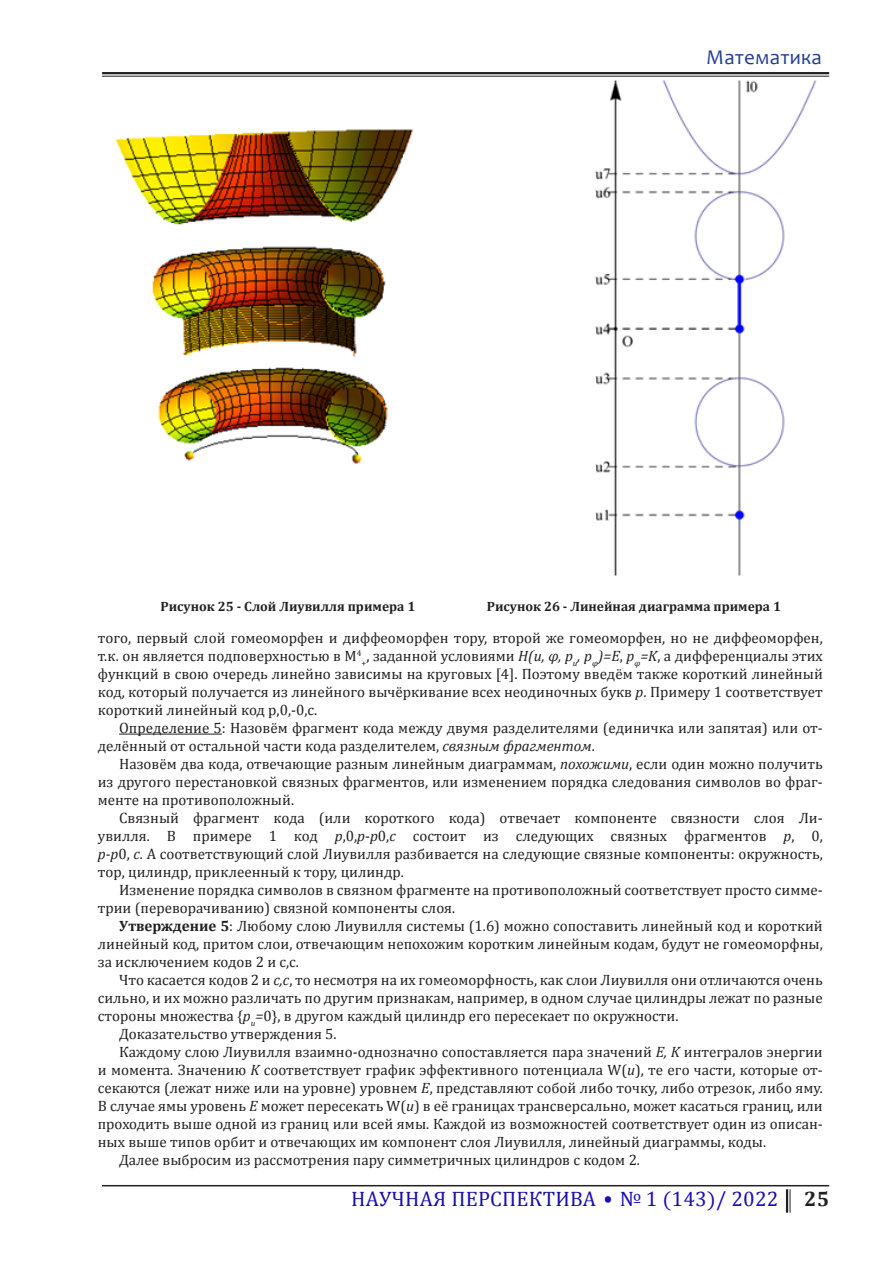
<style>
.page{position:relative;width:893px;height:1263px;background:#fff}
.page>*{position:absolute;margin:0;border:0;box-sizing:border-box;transform-origin:0 0}
.t1{font:21px "Cambria Math";letter-spacing:.01em;color:#1a0eaf}
.t2{font:21px "Candara";letter-spacing:.01em;color:#253f8e}
.t3{font:15px/18px "Cambria";color:#231f20;text-align:justify}
.Обычный_текст_статьи{font:700 13.5px "Cambria";color:#231f20}
.s1{font-style:italic}
.s2{font-weight:700}
.s3{font-family:"Candara";font-weight:700}
.s4{font-family:"Cambria";font-weight:700;color:#231f20}
</style>
<div class="page">
<hr style="left:102px;top:72px;width:727px;height:2px;background:#231f20">
<hr style="left:102px;top:76px;width:727px;height:1px;background:#231f20">
<hr style="left:102px;top:1185px;width:727px;height:1px;background:#231f20">
<svg style="left:790px;top:1189px;width:1px;height:24px"></svg>
<hr style="left:786px;top:1189px;width:2px;height:24px;background:#231f20">
<hr style="left:119px;top:734px;width:103px;height:1px;background:#231f20">
<img style="left:115px;top:80px;width:702px;height:496px">
<p class="t2" style="left:706px;top:45px;width:117px">Математика</p>
<p class="Обычный_текст_статьи" style="left:161px;top:597px;width:256px">Рисунок 25 - Слой Лиувилля примера 1</p>
<p class="Обычный_текст_статьи" style="left:487px;top:597px;width:296px">Рисунок 26 - Линейная диаграмма примера 1</p>
<p class="t3" style="left:98px;top:629px;width:726px">того, первый слой гомеоморфен и диффеоморфен тору, второй же гомеоморфен, но не диффеоморфен, т.к. он является подповерхностью в M<sup>4</sup><sub>+</sub>, заданной условиями <span class="s1">H(u, φ, p</span><sub>u</sub><span class="s1">, p</span><sub>φ</sub><span class="s1">)=E</span>, <span class="s1">p</span><sub>φ</sub><span class="s1">=K</span>, а дифференциалы этих функций в свою очередь линейно зависимы на круговых [4]. Поэтому введём также короткий линейный код, который получается из линейного вычёркивание всех неодиночных букв <span class="s1">p</span>. Примеру 1 соответствует короткий линейный код p,0,-0,c.</p>
<p class="t3" style="left:98px;top:719px;width:726px;text-indent:21px">Определение 5: Назовём фрагмент кода между двумя разделителями (единичка или запятая) или от&shy;делённый от остальной части кода разделителем, <span class="s1">связным фрагментом</span>.</p>
<p class="t3" style="left:98px;top:755px;width:726px;text-indent:21px">Назовём два кода, отвечающие разным линейным диаграммам, <span class="s1">похожими</span>, если один можно получить из другого перестановкой связных фрагментов, или изменением порядка следования символов во фраг&shy;менте на противоположный.</p>
<p class="t3" style="left:98px;top:809px;width:726px;text-indent:21px">Связный фрагмент кода (или короткого кода) отвечает компоненте связности слоя Ли&shy;увилля. В примере 1 код <span class="s1">p</span>,0,<span class="s1">p</span>-<span class="s1">p</span>0,<span class="s1">c</span> состоит из следующих связных фрагментов <span class="s1">p</span>, 0, <span class="s1">p-p</span>0, <span class="s1">c</span>. А соответствующий слой Лиувилля разбивается на следующие связные компоненты: окружность, тор, цилиндр, приклеенный к тору, цилиндр.</p>
<p class="t3" style="left:98px;top:881px;width:726px;text-indent:21px">Изменение порядка символов в связном фрагменте на противоположный соответствует просто симме&shy;трии (переворачиванию) связной компоненты слоя.</p>
<p class="t3" style="left:98px;top:917px;width:726px;text-indent:21px"><span class="s2">Утверждение 5</span>: Любому слою Лиувилля системы (1.6) можно сопоставить линейный код и короткий линейный код, притом слои, отвечающим непохожим коротким линейным кодам, будут не гомеоморфны, за исключением кодов 2 и c,c.</p>
<p class="t3" style="left:98px;top:971px;width:726px;text-indent:21px">Что касается кодов 2 и <span class="s1">c,c</span>, то несмотря на их гомеоморфность, как слои Лиувилля они отличаются очень сильно, и их можно различать по другим признакам, например, в одном случае цилиндры лежат по разные стороны множества {<span class="s1">p</span><sub>u</sub><span class="s1">=</span>0}, в другом каждый цилиндр его пересекает по окружности.</p>
<p class="t3" style="left:119px;top:1025px;width:219px">Доказательство утверждения 5.</p>
<p class="t3" style="left:98px;top:1043px;width:726px;text-indent:21px">Каждому слою Лиувилля взаимно-однозначно сопоставляется пара значений <span class="s1">E, K</span> интегралов энергии и момента. Значению <span class="s1">K</span> соответствует график эффективного потенциала W(<span class="s1">u</span>), те его части, которые от&shy;секаются (лежат ниже или на уровне) уровнем <span class="s1">E</span>, представляют собой либо точку, либо отрезок, либо яму.<br>В случае ямы уровень <span class="s1">E</span> может пересекать W(<span class="s1">u</span>) в её границах трансверсально, может касаться границ, или проходить выше одной из границ или всей ямы. Каждой из возможностей соответствует один из описан&shy;ных выше типов орбит и отвечающих им компонент слоя Лиувилля, линейный диаграммы, коды.</p>
<p class="t3" style="left:119px;top:1151px;width:522px">Далее выбросим из рассмотрения пару симметричных цилиндров с кодом 2.</p>
<h1 class="t1" style="left:351px;top:1187px;width:480px">НАУЧНАЯ ПЕРСПЕКТИВА <span class="s3">•</span> № 1 (143)/ 2022 <span class="s4">25</span></h1>
</div>
